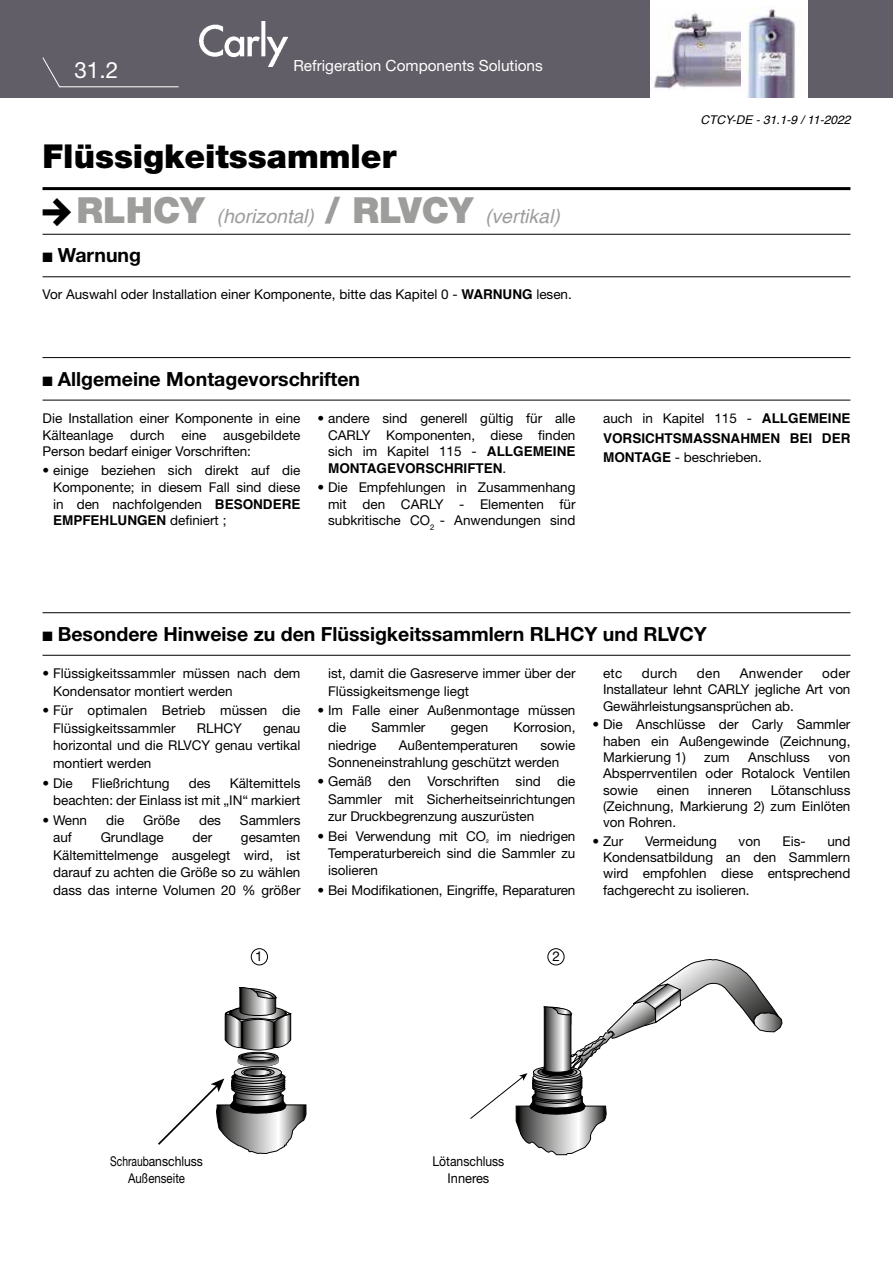
<style>
.page{position:relative;width:893px;height:1263px;background:#fff}
.page>*{position:absolute;margin:0;border:0;box-sizing:border-box;transform-origin:0 0}
.t1{font:900 33px "Helvetica Neue LT Pro";color:#000}
.t2{font:22.5px "Helvetica Neue LT Pro";color:#fff}
.t3{font:700 19.5px "Helvetica Neue LT Pro";color:#000}
.t4{font:italic 19.5px "Helvetica";color:#9d9d9c}
.t5{font:15.3px "Helvetica Neue LT Pro";color:#fff}
.t6{font:13.5px/16.4px "Helvetica Neue LT Pro";color:#000;text-align:justify}
.t7{font:700 13.5px "Helvetica";color:#000}
.t8{font:13.5px/16.2px "Helvetica Neue LT Pro";color:#000;text-align:center;scale:.76 1}
.t9{font:13.5px/16.2px "Helvetica Neue LT Pro";color:#000;text-align:center;scale:.9 1}
.t10{font:13.5px "Helvetica Neue LT Pro";letter-spacing:.02em;color:#000}
.t11{font:italic 12px "Helvetica";color:#000}
.s1{font-family:"Helvetica Neue LT Pro";font-weight:900;font-style:normal;font-size:36px}
.s2{font-family:"Helvetica";font-weight:700}
.s3{font-family:"Helvetica Neue LT Pro";font-weight:400}
</style>
<div class="page">
<div style="left:0;top:0;width:893px;height:98px;background:#625e67"></div>
<hr style="left:43px;top:187px;width:807px;height:3px;background:#000">
<hr style="left:43px;top:234px;width:807px;height:1px;background:#000">
<hr style="left:43px;top:276px;width:807px;height:1px;background:#000">
<div style="left:651px;top:0;width:157px;height:101px;background:#fff"></div>
<img style="left:200px;top:21px;width:87px;height:45px">
<svg style="left:42px;top:57px;width:137px;height:31px"></svg>
<img style="left:747px;top:6px;width:49px;height:92px">
<img style="left:654px;top:13px;width:86px;height:76px">
<svg style="left:158px;top:987px;width:148px;height:167px"></svg>
<svg style="left:470px;top:959px;width:312px;height:196px"></svg>
<div style="left:251px;top:948px;width:17px;height:17px;border:1px solid #000;border-radius:50%"></div>
<div style="left:548px;top:949px;width:16px;height:16px;background:#fff;border-radius:50%"></div>
<div style="left:547px;top:948px;width:17px;height:17px;border:1px solid #000;border-radius:50%"></div>
<hr style="left:43px;top:357px;width:807px;height:1px;background:#000">
<hr style="left:43px;top:400px;width:807px;height:1px;background:#000">
<hr style="left:43px;top:612px;width:807px;height:1px;background:#000">
<hr style="left:43px;top:655px;width:807px;height:1px;background:#000">
<h2 class="t2" style="left:74px;top:56px;width:45px">31.2</h2>
<p class="t5" style="left:293px;top:56px;width:251px">Refrigeration Components Solutions</p>
<h1 class="t1" style="left:43px;top:137px;width:355px">Flüssigkeitssammler</h1>
<h3 class="t4" style="left:77px;top:201px;width:485px"><span class="s1">RLHCY</span> (horizontal) <span class="s1">/ RLVCY</span> (vertikal)</h3>
<h3 class="t3" style="left:43px;top:243px;width:100px">■ Warnung</h3>
<p class="t6" style="left:43px;top:286px;width:531px">Vor Auswahl oder Installation einer Komponente, bitte das Kapitel 0 - <span class="s2">WARNUNG</span> lesen.</p>
<h3 class="t3" style="left:43px;top:366px;width:319px">■ Allgemeine Montagevorschriften</h3>
<p class="t6" style="left:43px;top:409px;width:259px;line-height:16.8px">Die Installation einer Komponente in eine Kälteanlage durch eine ausgebildete Person bedarf einiger Vorschriften:</p>
<p class="t6" style="left:53px;top:462px;width:249px;line-height:16.8px;text-indent:-11px">• einige beziehen sich direkt auf die Komponente; in diesem Fall sind diese in den nachfolgenden <span class="s2">BESONDERE</span></p>
<p class="t7" style="left:53px;top:510px;width:175px">EMPFEHLUNGEN <span class="s3">definiert ;</span></p>
<p class="t6" style="left:328px;top:409px;width:249px;line-height:16.8px;text-indent:-11px">• andere sind generell gültig für alle CARLY Komponenten, diese finden sich im Kapitel 115 - <span class="s2">ALLGEMEINE</span></p>
<p class="t7" style="left:328px;top:457px;width:180px">MONTAGEVORSCHRIFTEN<span class="s3">.</span></p>
<p class="t6" style="left:328px;top:478px;width:249px;line-height:16.8px;text-indent:-11px">• Die Empfehlungen in Zusammenhang mit den CARLY - Elementen für subkritische CO<sub>2</sub> - Anwendungen sind</p>
<p class="t11" style="left:700px;top:110px;width:152px">CTCY-DE - 31.1-9 / 11-2022</p>
<p class="t6" style="left:603px;top:410px;width:249px">auch in Kapitel 115 - <span class="s2">ALLGEMEINE</span></p>
<p class="t7" style="left:603px;top:427px;width:249px">VORSICHTSMASSNAHMEN BEI DER</p>
<p class="t6" style="left:603px;top:448px;width:160px"><span class="s2">MONTAGE</span> - beschrieben.</p>
<h3 class="t3" style="left:43px;top:622px;width:666px">■ Besondere Hinweise zu den Flüssigkeitssammlern RLHCY und RLVCY</h3>
<p class="t6" style="left:53px;top:664px;width:249px;line-height:17.5px;text-indent:-11px">• Flüssigkeitssammler müssen nach dem<br>Kondensator montiert werden</p>
<p class="t6" style="left:53px;top:701px;width:249px;line-height:17.5px;text-indent:-11px">• Für optimalen Betrieb müssen die<br>Flüssigkeitssammler</p>
<p class="t6" style="left:197px;top:719px;width:46px">RLHCY</p>
<p class="t6" style="left:53px;top:719px;width:249px;line-height:17.5px;text-indent:210px">genau horizontal und die RLVCY genau vertikal montiert werden</p>
<p class="t6" style="left:43px;top:774px;width:32px">• Die</p>
<p class="t6" style="left:92px;top:774px;width:79px">Fließrichtung</p>
<p class="t6" style="left:189px;top:774px;width:24px">des</p>
<p class="t6" style="left:53px;top:774px;width:249px;line-height:17.5px;text-align:right">Kältemittels<br>beachten: der Einlass ist mit „IN“ markiert</p>
<p class="t6" style="left:43px;top:811px;width:46px">• Wenn</p>
<p class="t6" style="left:106px;top:811px;width:20px">die</p>
<p class="t6" style="left:143px;top:811px;width:39px">Größe</p>
<p class="t6" style="left:199px;top:811px;width:24px">des</p>
<p class="t6" style="left:240px;top:811px;width:62px">Sammlers</p>
<p class="t6" style="left:53px;top:829px;width:20px">auf</p>
<p class="t6" style="left:101px;top:829px;width:65px">Grundlage</p>
<p class="t6" style="left:192px;top:829px;width:21px">der</p>
<p class="t6" style="left:53px;top:828px;width:249px;line-height:17.5px;text-indent:188px">gesamten Kältemittelmenge ausgelegt wird, ist darauf zu achten die Größe so zu wählen dass das interne Volumen 20 % größer</p>
<p class="t6" style="left:328px;top:664px;width:249px;line-height:17.4px">ist, damit die Gasreserve immer über der<br>Flüssigkeitsmenge liegt</p>
<p class="t6" style="left:328px;top:701px;width:249px;line-height:17.4px;text-indent:-11px">• Im Falle einer Außenmontage müssen die</p>
<p class="t6" style="left:372px;top:719px;width:55px">Sammler</p>
<p class="t6" style="left:451px;top:719px;width:39px">gegen</p>
<p class="t6" style="left:513px;top:719px;width:64px">Korrosion,</p>
<p class="t6" style="left:328px;top:736px;width:50px">niedrige</p>
<p class="t6" style="left:399px;top:736px;width:121px">Außentemperaturen</p>
<p class="t6" style="left:328px;top:736px;width:249px;line-height:17.4px;text-indent:212px">sowie<br>Sonneneinstrahlung geschützt werden</p>
<p class="t6" style="left:328px;top:773px;width:249px;line-height:17.4px;text-indent:-11px">• Gemäß den Vorschriften sind die Sammler mit Sicherheitseinrichtungen zur Druckbegrenzung auszurüsten</p>
<p class="t6" style="left:328px;top:827px;width:249px;line-height:17.2px;text-indent:-11px">• Bei Verwendung mit CO<sub>²</sub> im niedrigen Temperaturbereich sind die Sammler zu isolieren</p>
<p class="t6" style="left:317px;top:881px;width:259px">• Bei Modifikationen, Eingriffe, Reparaturen</p>
<p class="t6" style="left:603px;top:665px;width:249px;text-indent:219px">oder Installateur lehnt CARLY jegliche Art von Gewährleistungsansprüchen ab.</p>
<p class="t6" style="left:603px;top:716px;width:249px;text-indent:-11px">• Die Anschlüsse der Carly Sammler haben ein Außengewinde (Zeichnung, Markierung 1)</p>
<p class="t6" style="left:603px;top:665px;width:21px">etc</p>
<p class="t6" style="left:642px;top:665px;width:37px">durch</p>
<p class="t6" style="left:697px;top:665px;width:25px">den</p>
<p class="t10" style="left:740px;top:665px;width:64px">Anwender</p>
<p class="t6" style="left:704px;top:749px;width:27px">zum</p>
<p class="t6" style="left:748px;top:749px;width:63px">Anschluss</p>
<p class="t6" style="left:603px;top:749px;width:249px;text-indent:225px">von Absperrventilen oder Rotalock Ventilen sowie</p>
<p class="t6" style="left:603px;top:781px;width:249px;text-indent:168px">Lötanschluss (Zeichnung, Markierung 2) zum Einlöten von Rohren.</p>
<p class="t6" style="left:592px;top:832px;width:32px">• Zur</p>
<p class="t6" style="left:645px;top:832px;width:73px">Vermeidung</p>
<p class="t6" style="left:739px;top:832px;width:24px">von</p>
<p class="t6" style="left:782px;top:832px;width:25px">Eis-</p>
<p class="t6" style="left:657px;top:781px;width:34px">einen</p>
<p class="t6" style="left:708px;top:781px;width:46px">inneren</p>
<p class="t6" style="left:603px;top:832px;width:249px;text-indent:224px">und Kondensatbildung an den Sammlern wird empfohlen diese entsprechend fachgerecht zu isolieren.</p>
<p class="t6" style="left:255px;top:947px;width:9px">1</p>
<p class="t6" style="left:552px;top:947px;width:9px">2</p>
<p class="t8" style="left:110px;top:1153px;width:124px">Schraubanschluss<br>Außenseite</p>
<p class="t9" style="left:433px;top:1153px;width:81px">Lötanschluss<br>Inneres</p>
</div>
